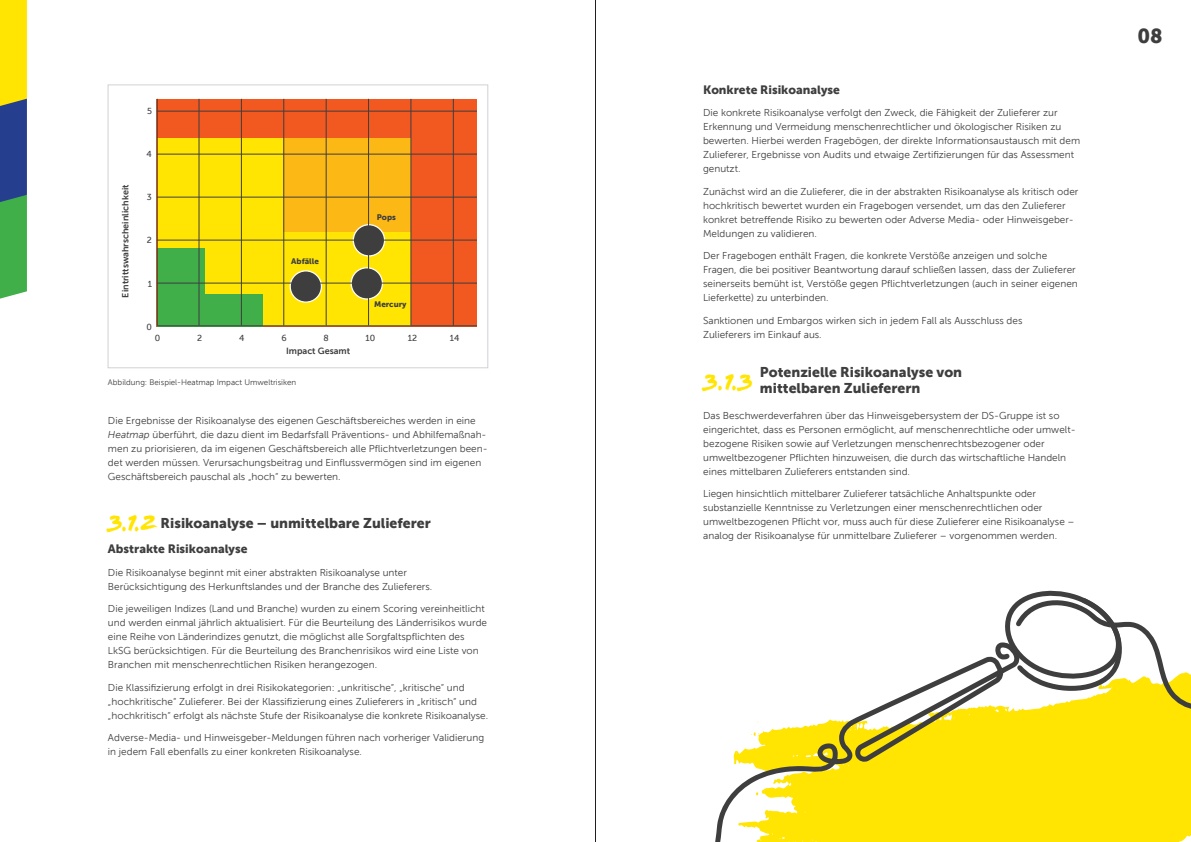
<style>
.page{position:relative;width:1191px;height:842px;background:#fff}
.page>*{position:absolute;margin:0;border:0;box-sizing:border-box;transform-origin:0 0}
.t1{font:25px "Flood Std";color:#ffe501}
.t2{font:20px "Museo Sans 900";color:#3e3e3f}
.t3{font:14px/16px "Museo Sans 900";color:#3e3e3f}
.t4{font:12px "Museo Sans 900";color:#3e3e3f}
.t5{font:10px/14px "Museo Sans 300";color:#3e3e3f}
.t6{font:9px "Museo Sans 700";color:#3e3e3f}
.t7{font:8.8px "Museo Sans 500";color:#3e3e3f}
.t8{font:8px "Museo Sans 300";color:#3e3e3f}
.t9{font:8px "Museo Sans 900";color:#3e3e3f}
.s1{font-style:italic}
.s2{font-family:"Flood Std";font-size:25px;color:#ffe501}
</style>
<div class="page">
<svg style="left:0;top:0;width:27px;height:299px;background:#7b9e49"></svg>
<svg style="left:715px;top:590px;width:476px;height:252px"></svg>
<div style="left:157px;top:99px;width:320px;height:227px;background:#f15921"></div>
<div style="left:157px;top:138px;width:254px;height:188px;background:#ffe501"></div>
<div style="left:283px;top:138px;width:128px;height:93px;background:#fcb814"></div>
<div style="left:157px;top:294px;width:106px;height:32px;background:#40ae49"></div>
<div style="left:157px;top:248px;width:48px;height:56px;background:#40ae49"></div>
<div style="left:108px;top:85px;width:380px;height:283px;border:1px solid #d1d2d4"></div>
<div style="left:290px;top:271px;width:31px;height:31px;background:#3e3e3f;border-radius:50%"></div>
<div style="left:289px;top:270px;width:33px;height:33px;border:1px solid #fff;border-radius:50%"></div>
<div style="left:351px;top:268px;width:31px;height:31px;background:#3e3e3f;border-radius:50%"></div>
<div style="left:350px;top:267px;width:33px;height:33px;border:1px solid #fff;border-radius:50%"></div>
<div style="left:353px;top:225px;width:31px;height:31px;background:#3e3e3f;border-radius:50%"></div>
<div style="left:353px;top:224px;width:32px;height:33px;border:1px solid #fff;border-radius:50%"></div>
<hr style="left:199px;top:99px;width:1px;height:226px;background:#3e3e3f">
<hr style="left:241px;top:99px;width:1px;height:226px;background:#3e3e3f">
<hr style="left:283px;top:99px;width:1px;height:226px;background:#3e3e3f">
<hr style="left:326px;top:99px;width:1px;height:226px;background:#3e3e3f">
<hr style="left:368px;top:99px;width:1px;height:226px;background:#3e3e3f">
<hr style="left:410px;top:99px;width:1px;height:226px;background:#3e3e3f">
<hr style="left:453px;top:99px;width:1px;height:226px;background:#3e3e3f">
<hr style="left:157px;top:111px;width:320px;height:1px;background:#3e3e3f">
<hr style="left:157px;top:154px;width:320px;height:1px;background:#3e3e3f">
<hr style="left:157px;top:197px;width:320px;height:1px;background:#3e3e3f">
<hr style="left:157px;top:240px;width:320px;height:1px;background:#3e3e3f">
<hr style="left:157px;top:283px;width:320px;height:1px;background:#3e3e3f">
<hr style="left:157px;top:99px;width:1px;height:227px;background:#3e3e3f">
<hr style="left:157px;top:325px;width:320px;height:1px;background:#3e3e3f">
<hr style="left:595px;top:0;width:1px;height:842px;background:#231f20">
<p class="t7" style="left:147px;top:106px;width:6px">5</p>
<p class="t6" style="left:120px;top:298px;width:115px;rotate:-90deg">Eintrittswahrscheinlichkeit</p>
<p class="t7" style="left:147px;top:149px;width:7px">4</p>
<p class="t7" style="left:147px;top:193px;width:6px">3</p>
<p class="t7" style="left:147px;top:236px;width:7px">2</p>
<p class="t7" style="left:148px;top:279px;width:6px">1</p>
<p class="t7" style="left:146px;top:322px;width:7px">0</p>
<p class="t9" style="left:291px;top:257px;width:29px">Abfälle</p>
<p class="t9" style="left:377px;top:212px;width:21px">Pops</p>
<p class="t9" style="left:374px;top:300px;width:34px">Mercury</p>
<p class="t7" style="left:155px;top:333px;width:7px">0</p>
<p class="t7" style="left:197px;top:333px;width:7px">2</p>
<p class="t7" style="left:239px;top:333px;width:7px">4</p>
<p class="t7" style="left:281px;top:333px;width:7px">6</p>
<p class="t7" style="left:323px;top:333px;width:7px">8</p>
<p class="t7" style="left:365px;top:333px;width:11px">10</p>
<p class="t7" style="left:408px;top:333px;width:11px">12</p>
<p class="t7" style="left:450px;top:333px;width:11px">14</p>
<p class="t6" style="left:286px;top:346px;width:66px">Impact Gesamt</p>
<p class="t8" style="left:108px;top:378px;width:190px">Abbildung: Beispiel-Heatmap Impact Umweltrisiken</p>
<p class="t5" style="left:108px;top:413px;width:381px">Die Ergebnisse der Risikoanalyse des eigenen Geschäftsbereiches werden in eine <span class="s1">Heatmap</span> überführt, die dazu dient im Bedarfsfall Präventions- und Abhilfemaßnah&shy;men zu priorisieren, da im eigenen Geschäftsbereich alle Pflichtverletzungen been&shy;det werden müssen. Verursachungsbeitrag und Einflussvermögen sind im eigenen Geschäftsbereich pauschal als „hoch“ zu bewerten.</p>
<p class="t3" style="left:108px;top:515px;width:324px"><span class="s2">3.1.2</span> Risikoanalyse – unmittelbare Zulieferer</p>
<p class="t4" style="left:108px;top:542px;width:141px">Abstrakte Risikoanalyse</p>
<p class="t5" style="left:108px;top:565px;width:326px">Die Risikoanalyse beginnt mit einer abstrakten Risikoanalyse unter<br>Berücksichtigung des Herkunftslandes und der Branche des Zulieferers.</p>
<p class="t5" style="left:108px;top:602px;width:381px">Die jeweiligen Indizes (Land und Branche) wurden zu einem Scoring vereinheitlicht und werden einmal jährlich aktualisiert. Für die Beurteilung des Länderrisikos wurde eine Reihe von Länderindizes genutzt, die möglichst alle Sorgfaltspflichten des LkSG berücksichtigen. Für die Beurteilung des Branchenrisikos wird eine Liste von Branchen mit menschenrechtlichen Risiken herangezogen.</p>
<p class="t5" style="left:108px;top:680px;width:382px">Die Klassifizierung erfolgt in drei Risikokategorien: „unkritische“, „kritische“ und „hochkritische“ Zulieferer. Bei der Klassifizierung eines Zulieferers in „kritisch“ und „hochkritisch“ erfolgt als nächste Stufe der Risikoanalyse die konkrete Risikoanalyse.</p>
<p class="t5" style="left:108px;top:731px;width:378px">Adverse-Media- und Hinweisgeber-Meldungen führen nach vorheriger Validierung in jedem Fall ebenfalls zu einer konkreten Risikoanalyse.</p>
<p class="t4" style="left:703px;top:83px;width:138px">Konkrete Risikoanalyse</p>
<p class="t5" style="left:703px;top:106px;width:379px">Die konkrete Risikoanalyse verfolgt den Zweck, die Fähigkeit der Zulieferer zur Erkennung und Vermeidung menschenrechtlicher und ökologischer Risiken zu bewerten. Hierbei werden Fragebögen, der direkte Informationsaustausch mit dem Zulieferer, Ergebnisse von Audits und etwaige Zertifizierungen für das Assessment genutzt.</p>
<p class="t5" style="left:703px;top:184px;width:377px">Zunächst wird an die Zulieferer, die in der abstrakten Risikoanalyse als kritisch oder hochkritisch bewertet wurden ein Fragebogen versendet, um das den Zulieferer konkret betreffende Risiko zu bewerten oder Adverse Media- oder Hinweisgeber-Meldungen zu validieren.</p>
<p class="t5" style="left:703px;top:249px;width:376px">Der Fragebogen enthält Fragen, die konkrete Verstöße anzeigen und solche Fragen, die bei positiver Beantwortung darauf schließen lassen, dass der Zulieferer seinerseits bemüht ist, Verstöße gegen Pflichtverletzungen (auch in seiner eigenen Lieferkette) zu unterbinden.</p>
<p class="t5" style="left:703px;top:313px;width:321px">Sanktionen und Embargos wirken sich in jedem Fall als Ausschluss des<br>Zulieferers im Einkauf aus.</p>
<p class="t3" style="left:760px;top:364px;width:204px">Potenzielle Risikoanalyse von mittelbaren Zulieferern</p>
<p class="t5" style="left:703px;top:408px;width:374px">Das Beschwerdeverfahren über das Hinweisgebersystem der DS-Gruppe ist so eingerichtet, dass es Personen ermöglicht, auf menschenrechtliche oder umwelt&shy;bezogene Risiken sowie auf Verletzungen menschenrechtsbezogener oder umweltbezogener Pflichten hinzuweisen, die durch das wirtschaftliche Handeln eines mittelbaren Zulieferers entstanden sind.</p>
<p class="t5" style="left:703px;top:487px;width:373px">Liegen hinsichtlich mittelbarer Zulieferer tatsächliche Anhaltspunkte oder substanzielle Kenntnisse zu Verletzungen einer menschenrechtlichen oder umweltbezogenen Pflicht vor, muss auch für diese Zulieferer eine Risikoanalyse – analog der Risikoanalyse für unmittelbare Zulieferer – vorgenommen werden.</p>
<p class="t1" style="left:703px;top:368px;width:51px">3.1.3</p>
<p class="t2" style="left:1137px;top:24px;width:27px">08</p>
</div>
